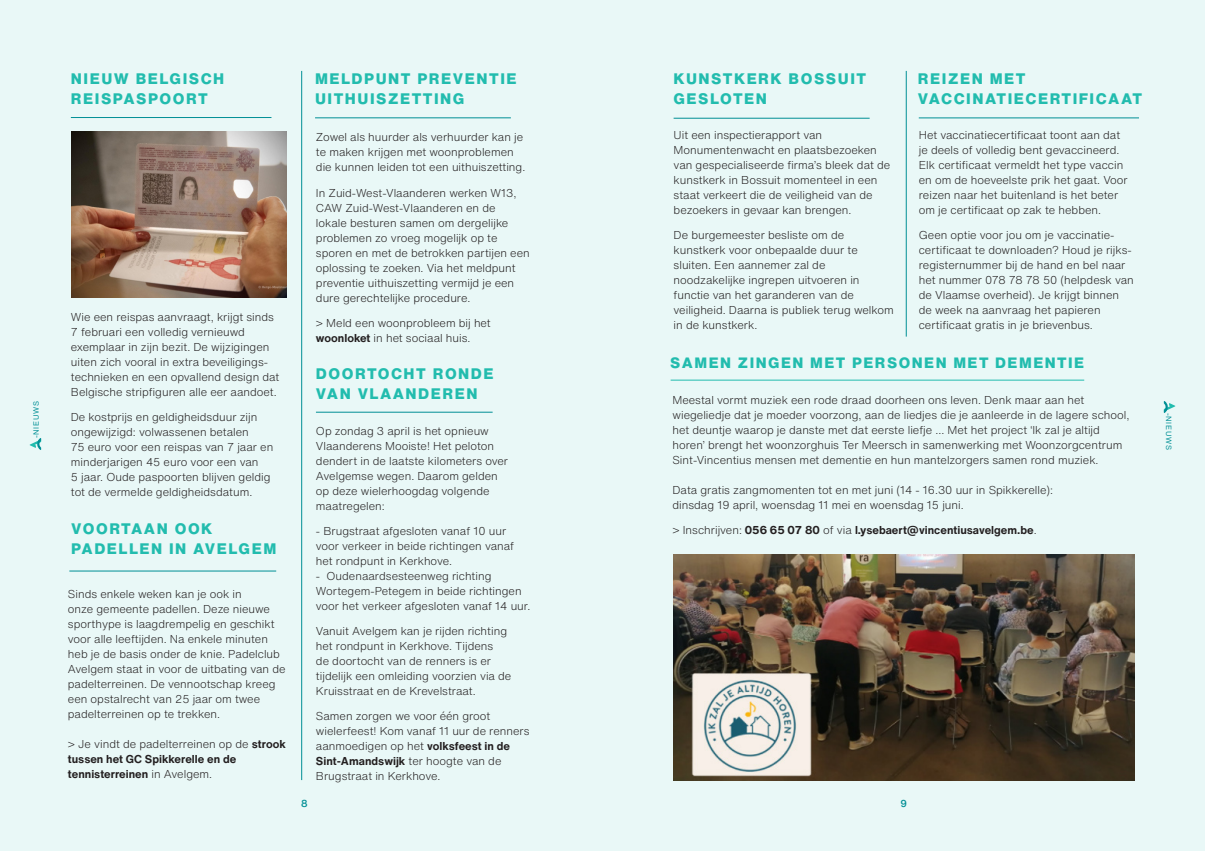
<style>
.page{position:relative;width:1205px;height:851px;background:#fff}
.page>*{position:absolute;margin:0;border:0;box-sizing:border-box;transform-origin:0 0}
.t1{font:800 15px/20px "Helvetica Now Text";letter-spacing:.1em;color:#22bcae}
.t2{font:800 14.75px "Helvetica Now Text";letter-spacing:.1em;color:#22bcae}
.t3{font:300 11.25px/15px "Helvetica Now Text";color:#231f20}
.t4{font:700 11.25px/15px "Helvetica Now Text";color:#231f20}
.t5{font:500 10px "Helvetica Now Text";color:#008f95}
.t6{font:7.5px "Helvetica Now Text";letter-spacing:.1em;color:#008f95}
.s1{font-weight:300}
.s2{font-weight:700}
</style>
<div class="page">
<div style="left:0;top:0;width:1205px;height:850px;background:#e9f8f7"></div>
<hr style="left:301px;top:71px;width:1px;height:709px;background:#008f95">
<img style="left:71px;top:132px;width:216px;height:165px">
<hr style="left:71px;top:117px;width:200px;height:1px;background:#008f95">
<svg style="left:30px;top:438px;width:11px;height:12px"></svg>
<hr style="left:69px;top:570px;width:207px;height:1px;background:#008f95">
<hr style="left:315px;top:118px;width:196px;height:1px;background:#008f95">
<hr style="left:316px;top:412px;width:177px;height:1px;background:#008f95">
<img style="left:674px;top:554px;width:460px;height:226px">
<hr style="left:906px;top:71px;width:1px;height:265px;background:#008f95">
<hr style="left:670px;top:380px;width:414px;height:1px;background:#22bcae">
<hr style="left:919px;top:118px;width:220px;height:1px;background:#008f95">
<svg style="left:1164px;top:401px;width:11px;height:12px"></svg>
<hr style="left:673px;top:118px;width:196px;height:1px;background:#008f95">
<p class="t6" style="left:30px;top:438px;width:39px;rotate:-90deg">-NIEUWS</p>
<p class="t1" style="left:71px;top:68px;width:155px">NIEUW BELGISCH</p>
<p class="t1" style="left:71px;top:88px;width:138px">REISPASPOORT</p>
<p class="t3" style="left:71px;top:309px;width:210px">Wie een reispas aanvraagt, krijgt sinds 7 februari een volledig vernieuwd exemplaar in zijn bezit. De wijzigingen uiten zich vooral in extra beveiligings&shy;technieken en een opvallend design dat Belgische stripfiguren alle eer aandoet.</p>
<p class="t3" style="left:71px;top:409px;width:204px">De kostprijs en geldigheidsduur zijn ongewijzigd: volwassenen betalen<br>75 euro voor een reispas van 7 jaar en minderjarigen 45 euro voor een van<br>5 jaar. Oude paspoorten blijven geldig tot de vermelde geldigheidsdatum.</p>
<p class="t1" style="left:71px;top:518px;width:207px">VOORTAAN OOK<br>PADELLEN IN AVELGEM</p>
<p class="t3" style="left:68px;top:585px;width:219px">Sinds enkele weken kan je ook in<br>onze gemeente padellen. Deze nieuwe sporthype is laagdrempelig en geschikt voor alle leeftijden. Na enkele minuten heb je de basis onder de knie. Padelclub Avelgem staat in voor de uitbating van de padelterreinen. De vennootschap kreeg een opstalrecht van 25 jaar om twee padelterreinen op te trekken.</p>
<p class="t4" style="left:68px;top:735px;width:219px"><span class="s1">&gt; Je vindt de padelterreinen op de</span> strook tussen het GC Spikkerelle en de tennisterreinen <span class="s1">in Avelgem.</span></p>
<p class="t5" style="left:301px;top:795px;width:8px">8</p>
<p class="t1" style="left:315px;top:68px;width:203px">MELDPUNT PREVENTIE</p>
<p class="t1" style="left:315px;top:88px;width:151px">UITHUISZETTING</p>
<p class="t3" style="left:316px;top:129px;width:211px">Zowel als huurder als verhuurder kan je te maken krijgen met woonproblemen die kunnen leiden tot een uithuiszetting.</p>
<p class="t3" style="left:316px;top:184px;width:215px">In Zuid-West-Vlaanderen werken W13, CAW Zuid-West-Vlaanderen en de<br>lokale besturen samen om dergelijke problemen zo vroeg mogelijk op te sporen en met de betrokken partijen een oplossing te zoeken. Via het meldpunt preventie uithuiszetting vermijd je een dure gerechtelijke procedure.</p>
<p class="t3" style="left:316px;top:314px;width:176px">&gt; Meld een woonprobleem bij het <span class="s2">woonloket</span> in het sociaal huis.</p>
<p class="t1" style="left:316px;top:363px;width:179px">DOORTOCHT RONDE<br>VAN VLAANDEREN</p>
<p class="t3" style="left:316px;top:423px;width:194px">Op zondag 3 april is het opnieuw<br>Vlaanderens Mooiste! Het peloton dendert in de laatste kilometers over<br>Avelgemse wegen. Daarom gelden op deze wielerhoogdag volgende maatregelen:</p>
<p class="t3" style="left:316px;top:523px;width:200px">- Brugstraat afgesloten vanaf 10 uur voor verkeer in beide richtingen vanaf het rondpunt in Kerkhove.</p>
<p class="t3" style="left:316px;top:568px;width:216px">- Oudenaardsesteenweg richting<br>Wortegem-Petegem in beide richtingen voor het verkeer afgesloten vanaf 14 uur.</p>
<p class="t3" style="left:316px;top:623px;width:197px">Vanuit Avelgem kan je rijden richting het rondpunt in Kerkhove. Tijdens<br>de doortocht van de renners is er tijdelijk een omleiding voorzien via de Kruisstraat en de Krevelstraat.</p>
<p class="t3" style="left:316px;top:708px;width:215px">Samen zorgen we voor één groot wielerfeest! Kom vanaf 11 uur de renners aanmoedigen op het <span class="s2">volksfeest in de<br>Sint-Amandswijk</span> ter hoogte van de<br>Brugstraat in Kerkhove.</p>
<p class="t1" style="left:673px;top:68px;width:194px">KUNSTKERK BOSSUIT<br>GESLOTEN</p>
<p class="t3" style="left:673px;top:127px;width:218px">Uit een inspectierapport van Monumentenwacht en plaatsbezoeken van gespecialiseerde firma’s bleek dat de kunstkerk in Bossuit momenteel in een staat verkeert die de veiligheid van de bezoekers in gevaar kan brengen.</p>
<p class="t3" style="left:673px;top:227px;width:222px">De burgemeester besliste om de kunstkerk voor onbepaalde duur te sluiten. Een aannemer zal de noodzakelijke ingrepen uitvoeren in functie van het garanderen van de veiligheid. Daarna is publiek terug welkom in de kunstkerk.</p>
<p class="t1" style="left:918px;top:68px;width:109px">REIZEN MET</p>
<p class="t1" style="left:918px;top:88px;width:226px">VACCINATIECERTIFICAAT</p>
<p class="t3" style="left:919px;top:127px;width:210px">Het vaccinatiecertificaat toont aan dat je deels of volledig bent gevaccineerd.<br>Elk certificaat vermeldt het type vaccin en om de hoeveelste prik het gaat. Voor reizen naar het buitenland is het beter om je certificaat op zak te hebben.</p>
<p class="t3" style="left:919px;top:227px;width:217px">Geen optie voor jou om je vaccinatie&shy;certificaat te downloaden? Houd je rijks&shy;registernummer bij de hand en bel naar het nummer 078 78 78 50 (helpdesk van de Vlaamse overheid). Je krijgt binnen de week na aanvraag het papieren certificaat gratis in je brievenbus.</p>
<p class="t2" style="left:670px;top:352px;width:415px">SAMEN ZINGEN MET PERSONEN MET DEMENTIE</p>
<p class="t3" style="left:672px;top:392px;width:458px">Meestal vormt muziek een rode draad doorheen ons leven. Denk maar aan het wiegeliedje dat je moeder voorzong, aan de liedjes die je aanleerde in de lagere school, het deuntje waarop je danste met dat eerste liefje ... Met het project ‘Ik zal je altijd horen’ brengt het woonzorghuis Ter Meersch in samenwerking met Woonzorgcentrum Sint-Vincentius mensen met dementie en hun mantelzorgers samen rond muziek.</p>
<p class="t3" style="left:672px;top:482px;width:382px">Data gratis zangmomenten tot en met juni (14 - 16.30 uur in Spikkerelle): dinsdag 19 april, woensdag 11 mei en woensdag 15 juni.</p>
<p class="t4" style="left:672px;top:522px;width:366px"><span class="s1">&gt; Inschrijven:</span> 056 65 07 80 <span class="s1">of via</span> l.ysebaert@vincentiusavelgem.be<span class="s1">.</span></p>
<p class="t6" style="left:1174px;top:412px;width:39px;rotate:90deg">-NIEUWS</p>
<p class="t5" style="left:900px;top:795px;width:8px">9</p>
</div>
